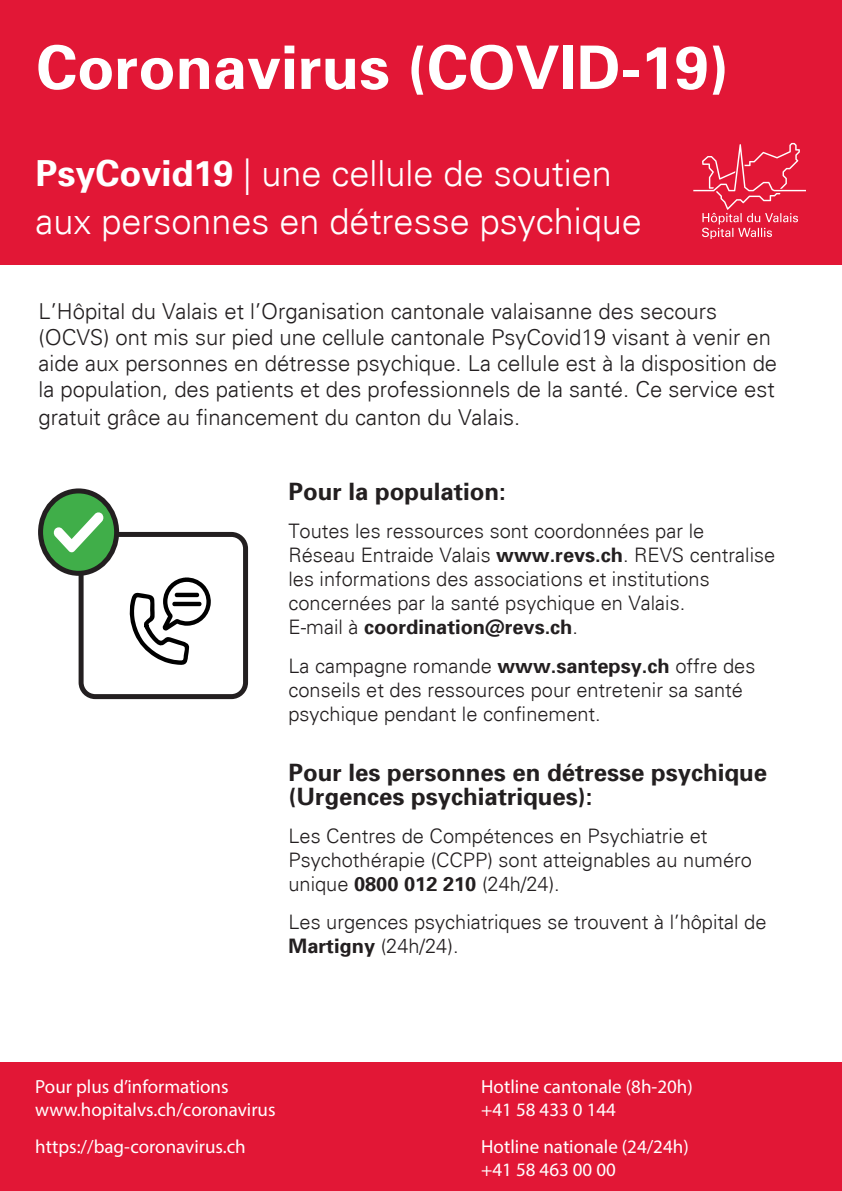
<style>
.page{position:relative;width:842px;height:1191px;background:#fff}
.page>*{position:absolute;margin:0;border:0;box-sizing:border-box;transform-origin:0 0}
.t1{font:700 60px "Univers 65";color:#fff}
.t2{font:300 36px/48px "Univers";color:#fff}
.t3{font:700 24px/24px "Univers 65";color:#231f20}
.t4{font:300 22px/26px "Univers";color:#231f20}
.t5{font:300 20px/24px "Univers";color:#231f20}
.t6{font:19px/22.8px "Myriad Pro";color:#fff}
.s1{font-family:"Univers 65";font-weight:700}
</style>
<div class="page">
<div style="left:0;top:0;width:842px;height:264px;background:#e21736"></div>
<div style="left:0;top:1062px;width:842px;height:129px;background:#e21736"></div>
<svg style="left:693px;top:143px;width:113px;height:96px"></svg>
<div style="left:79px;top:532px;width:169px;height:167px;border:5px solid #231f20;border-radius:14px"></div>
<svg style="left:41px;top:491px;width:76px;height:82px;background:#3c9b43"></svg>
<div style="left:38px;top:488px;width:81px;height:88px;border:5px solid #231f20;border-radius:50%"></div>
<svg style="left:53px;top:512px;width:51px;height:41px"></svg>
<svg style="left:129px;top:577px;width:82px;height:88px"></svg>
<p class="t1" style="left:36px;top:29px;width:694px">Coronavirus (COVID-19)</p>
<p class="t2" style="left:35px;top:149px;width:608px"><span class="s1">PsyCovid19</span> | une cellule de soutien aux personnes en détresse psychique</p>
<p class="t4" style="left:39px;top:298px;width:740px">L’Hôpital du Valais et l’Organisation cantonale valaisanne des secours (OCVS) ont mis sur pied une cellule cantonale PsyCovid19 visant à venir en aide aux personnes en détresse psychique. La cellule est à la disposition de la population, des patients et des professionnels de la santé. Ce service est</p>
<p class="t4" style="left:39px;top:405px;width:483px">gratuit grâce au financement du canton du Valais.</p>
<p class="t3" style="left:288px;top:479px;width:219px">Pour la population:</p>
<p class="t5" style="left:288px;top:519px;width:488px">Toutes les ressources sont coordonnées par le Réseau Entraide Valais <span class="s1">www.revs.ch</span>. REVS centralise les informations des associations et institutions concernées par la santé psychique en Valais.<br>E-mail à <span class="s1">coordination@revs.ch</span>.</p>
<p class="t5" style="left:288px;top:653px;width:468px">La campagne romande <span class="s1">www.santepsy.ch</span> offre des conseils et des ressources pour entretenir sa santé psychique pendant le confinement.</p>
<p class="t3" style="left:288px;top:759px;width:480px">Pour les personnes en détresse psychique (Urgences psychiatriques):</p>
<p class="t5" style="left:288px;top:824px;width:465px">Les Centres de Compétences en Psychiatrie et<br>Psychothérapie (CCPP) sont atteignables au numéro unique <span class="s1">0800 012 210</span> (24h/24).</p>
<p class="t5" style="left:288px;top:910px;width:479px">Les urgences psychiatriques se trouvent à l’hôpital de<br><span class="s1">Martigny</span> (24h/24).</p>
<p class="t6" style="left:35px;top:1075px;width:242px">Pour plus d’informations www.hopitalvs.ch/coronavirus</p>
<p class="t6" style="left:35px;top:1134px;width:212px">https://bag-coronavirus.ch</p>
<p class="t6" style="left:481px;top:1075px;width:213px">Hotline cantonale (8h-20h) +41 58 433 0 144</p>
<p class="t6" style="left:481px;top:1134px;width:209px">Hotline nationale (24/24h) +41 58 463 00 00</p>
</div>
